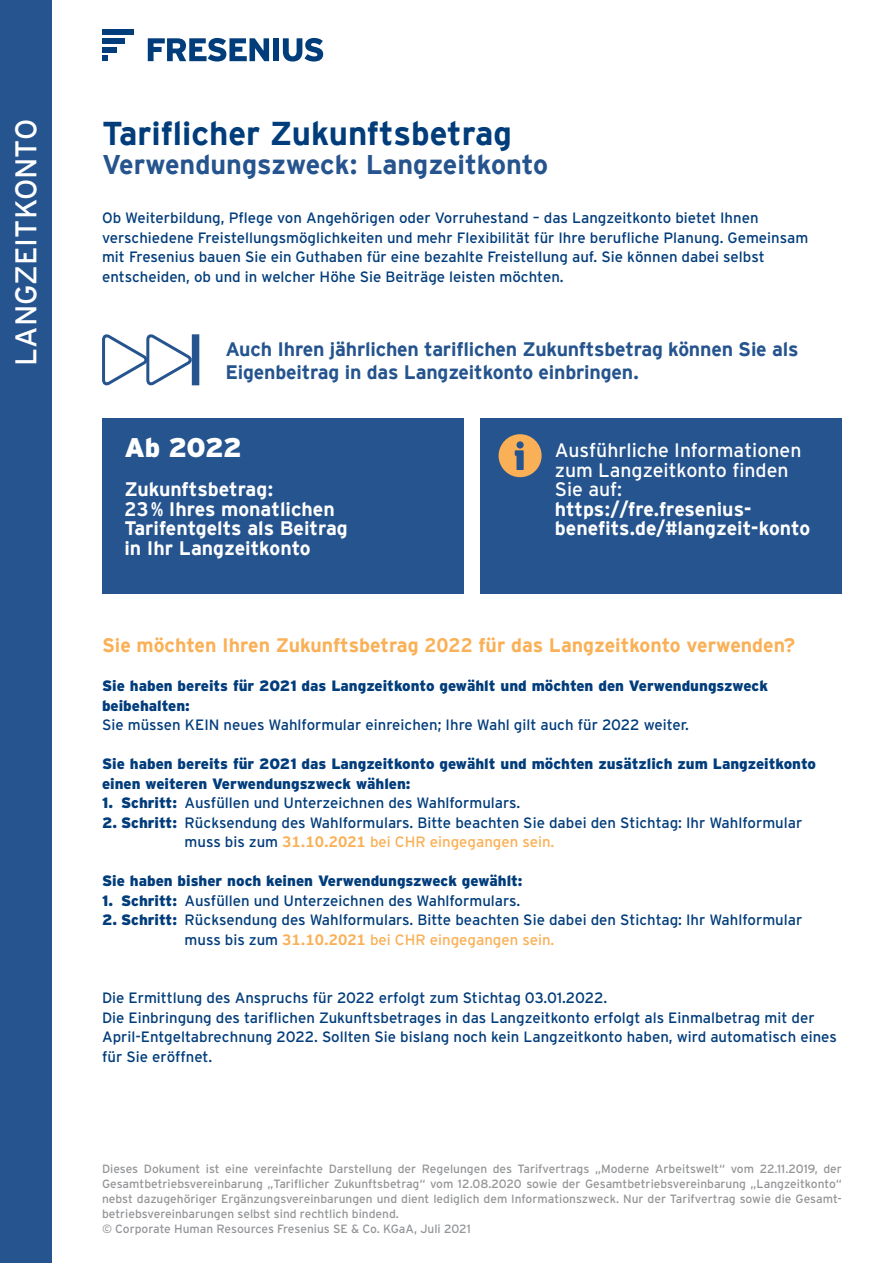
<style>
.page{position:relative;width:893px;height:1263px;background:#fff}
.page>*{position:absolute;margin:0;border:0;box-sizing:border-box;transform-origin:0 0}
.t1{font:700 33px "Interstate";color:#013c7b}
.t2{font:30px "Interstate";color:#fff}
.t3{font:700 27px "Interstate";color:#25548e}
.t4{font:900 27px "Interstate";letter-spacing:-.03em;color:#fff}
.t5{font:700 19.5px/19.5px "Interstate";color:#fff}
.t6{font:700 19.5px/22.5px "Interstate";letter-spacing:-.01em;color:#25548e}
.t7{font:700 19.5px "Interstate";color:#fab056}
.t8{font:19.5px/19.5px "Interstate";color:#fff}
.t9{font:15px/19.5px "Interstate";color:#013c7b}
.t10{font:900 15px/19.5px "Interstate";color:#013c7b}
.t11{font:12px/15px "Interstate";color:#939598}
.s1{font-weight:900}
.s2{font-weight:700;color:#fab056}
.s3{color:#fab056}
</style>
<div class="page">
<div style="left:102px;top:38px;width:23px;height:6px;background:#013c7b"></div>
<div style="left:102px;top:30px;width:31px;height:5px;background:#013c7b"></div>
<svg style="left:102px;top:56px;width:6px;height:5px"></svg>
<div style="left:102px;top:47px;width:14px;height:5px;background:#013c7b"></div>
<svg style="left:148px;top:38px;width:121px;height:24px"></svg>
<div style="left:273px;top:38px;width:6px;height:23px;background:#013c7b"></div>
<svg style="left:283px;top:38px;width:40px;height:24px"></svg>
<svg style="left:102px;top:334px;width:90px;height:51px"></svg>
<div style="left:192px;top:334px;width:7px;height:51px;background:#25548e"></div>
<div style="left:0;top:0;width:51px;height:1263px;background:#25548e"></div>
<div style="left:102px;top:419px;width:361px;height:175px;background:#25548e"></div>
<div style="left:480px;top:419px;width:362px;height:175px;background:#25548e"></div>
<svg style="left:499px;top:434px;width:43px;height:43px"></svg>
<h2 class="t2" style="left:9px;top:366px;width:248px;rotate:-90deg">LANGZEITKONTO</h2>
<h1 class="t1" style="left:102px;top:110px;width:411px">Tariflicher Zukunftsbetrag</h1>
<h3 class="t3" style="left:102px;top:145px;width:448px">Verwendungszweck: Langzeitkonto</h3>
<p class="t9" style="left:102px;top:208px;width:708px">Ob Weiterbildung, Pflege von Angehörigen oder Vorruhestand – das Langzeitkonto bietet Ihnen verschiedene Freistellungsmöglichkeiten und mehr Flexibilität für Ihre berufliche Planung. Gemeinsam mit Fresenius bauen Sie ein Guthaben für eine bezahlte Freistellung auf. Sie können dabei selbst entscheiden, ob und in welcher Höhe Sie Beiträge leisten möchten.</p>
<h3 class="t6" style="left:225px;top:337px;width:575px">Auch Ihren jährlichen tariflichen Zukunftsbetrag können Sie als<br>Eigenbeitrag in das Langzeitkonto einbringen.</h3>
<h3 class="t4" style="left:124px;top:432px;width:119px">Ab 2022</h3>
<h3 class="t5" style="left:124px;top:478px;width:225px">Zukunftsbetrag:<br>23% Ihres monatlichen<br>Tarifentgelts als Beitrag in Ihr Langzeitkonto</h3>
<h3 class="t8" style="left:555px;top:441px;width:248px">Ausführliche Informationen zum Langzeitkonto finden<br>Sie auf:</h3>
<h3 class="t5" style="left:555px;top:498px;width:257px">https://fre.fresenius&shy;benefits.de/#langzeit-konto</h3>
<h3 class="t7" style="left:102px;top:631px;width:695px">Sie möchten Ihren Zukunftsbetrag 2022 für das Langzeitkonto verwenden?</h3>
<p class="t10" style="left:102px;top:676px;width:667px">Sie haben bereits für 2021 das Langzeitkonto gewählt und möchten den Verwendungszweck beibehalten:</p>
<p class="t9" style="left:102px;top:715px;width:588px">Sie müssen KEIN neues Wahlformular einreichen; Ihre Wahl gilt auch für 2022 weiter.</p>
<p class="t10" style="left:102px;top:754px;width:715px">Sie haben bereits für 2021 das Langzeitkonto gewählt und möchten zusätzlich zum Langzeitkonto einen weiteren Verwendungszweck wählen:</p>
<p class="t9" style="left:102px;top:793px;width:420px"><span class="s1">1. Schritt:</span> Ausfüllen und Unterzeichnen des Wahlformulars.</p>
<p class="t9" style="left:185px;top:813px;width:619px;text-indent:-82px"><span class="s1">2. Schritt:</span> Rücksendung des Wahlformulars. Bitte beachten Sie dabei den Stichtag: Ihr Wahlformular muss bis zum <span class="s2">31.10.2021</span> <span class="s3">bei CHR eingegangen sein.</span></p>
<p class="t10" style="left:102px;top:871px;width:422px">Sie haben bisher noch keinen Verwendungszweck gewählt:</p>
<p class="t9" style="left:102px;top:891px;width:420px"><span class="s1">1. Schritt:</span> Ausfüllen und Unterzeichnen des Wahlformulars.</p>
<p class="t9" style="left:185px;top:910px;width:619px;text-indent:-82px"><span class="s1">2. Schritt:</span> Rücksendung des Wahlformulars. Bitte beachten Sie dabei den Stichtag: Ihr Wahlformular muss bis zum <span class="s2">31.10.2021</span> <span class="s3">bei CHR eingegangen sein.</span></p>
<p class="t9" style="left:102px;top:988px;width:736px">Die Ermittlung des Anspruchs für 2022 erfolgt zum Stichtag 03.01.2022.<br>Die Einbringung des tariflichen Zukunftsbetrages in das Langzeitkonto erfolgt als Einmalbetrag mit der April-Entgeltabrechnung 2022. Sollten Sie bislang noch kein Langzeitkonto haben, wird automatisch eines für Sie eröffnet.</p>
<p class="t11" style="left:102px;top:1161px;width:741px">Dieses Dokument ist eine vereinfachte Darstellung der Regelungen des Tarifvertrags „Moderne Arbeitswelt“ vom 22.11.2019, der Gesamtbetriebsvereinbarung „Tariflicher Zukunftsbetrag“ vom 12.08.2020 sowie der Gesamtbetriebsvereinbarung „Langzeitkonto“ nebst dazugehöriger Ergänzungsvereinbarungen und dient lediglich dem Informationszweck. Nur der Tarifvertrag sowie die Gesamt&shy;betriebsvereinbarungen selbst sind rechtlich bindend.<br>© Corporate Human Resources Fresenius SE &amp; Co. KGaA, Juli 2021</p>
</div>
